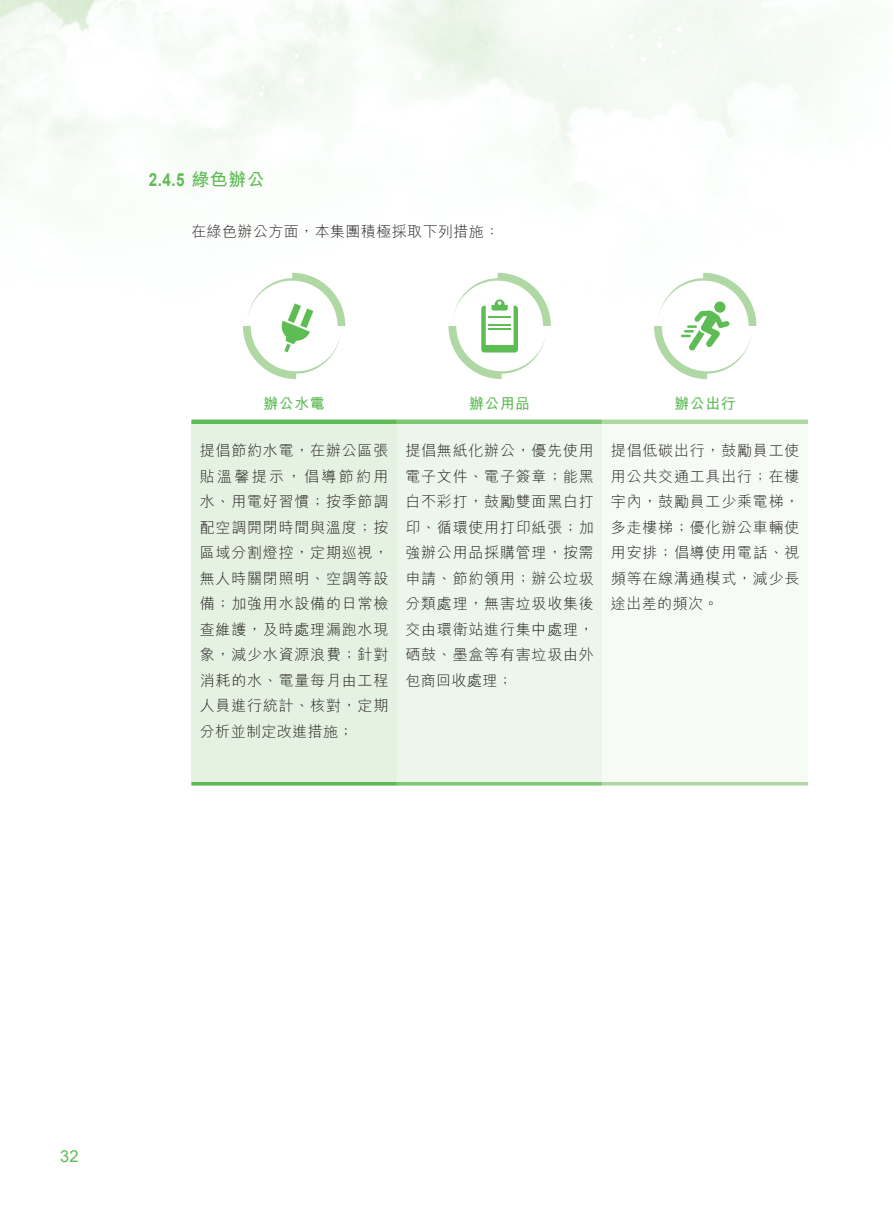
<style>
.page{position:relative;width:893px;height:1212px;background:#fff}
.page>*{position:absolute;margin:0;border:0;box-sizing:border-box;transform-origin:0 0}
.t1{font:700 18px "Arial";color:#5ebc55;scale:.85 1}
.t2{font:16.5px "Arial";color:#5ebc55}
.t3{font:300 15px/25.5px "M Hei HK";letter-spacing:.05em;color:#231f20;text-align:justify}
.t4{font:300 15px "M Hei HK";letter-spacing:.03em;color:#231f20}
.t5{font:700 15px "M Hei HK";letter-spacing:.03em;color:#5ebc55}
.s1{font-family:"M Hei HK"}
</style>
<div class="page">
<svg style="left:191px;top:419px;width:206px;height:366px;background:#76c56e"></svg>
<svg style="left:397px;top:419px;width:205px;height:366px;background:#92ce8a"></svg>
<svg style="left:602px;top:419px;width:206px;height:366px;background:#bbdeb2"></svg>
<div style="left:191px;top:424px;width:206px;height:357px;background:#e5f1e1"></div>
<div style="left:397px;top:424px;width:205px;height:357px;background:#ecf6ea"></div>
<div style="left:602px;top:424px;width:206px;height:357px;background:#f6fbf5"></div>
<svg style="left:243px;top:273px;width:102px;height:106px"></svg>
<svg style="left:448px;top:273px;width:103px;height:106px"></svg>
<hr style="left:489px;top:316px;width:22px;height:2px;background:#5ebc55">
<hr style="left:489px;top:328px;width:22px;height:2px;background:#5ebc55">
<svg style="left:654px;top:273px;width:102px;height:106px"></svg>
<p class="t1" style="left:149px;top:167px;width:138px">2.4.5 <span class="s1">綠色辦公</span></p>
<p class="t4" style="left:191px;top:224px;width:309px">在綠色辦公方面，本集團積極採取下列措施：</p>
<p class="t5" style="left:263px;top:393px;width:63px">辦公水電</p>
<p class="t5" style="left:469px;top:393px;width:63px">辦公用品</p>
<p class="t5" style="left:674px;top:393px;width:63px">辦公出行</p>
<p class="t3" style="left:200px;top:438px;width:190px">提倡節約水電，在辦公區張貼溫馨提示，倡導節約用水、用電好習慣；按季節調配空調開閉時間與溫度；按區域分割燈控，定期巡視，無人時關閉照明、空調等設備；加強用水設備的日常檢查維護，及時處理漏跑水現象，減少水資源浪費；針對消耗的水、電量每月由工程人員進行統計、核對，定期分析並制定改進措施；</p>
<p class="t3" style="left:405px;top:438px;width:190px">提倡無紙化辦公，優先使用電子文件、電子簽章；能黑白不彩打，鼓勵雙面黑白打印、循環使用打印紙張；加強辦公用品採購管理，按需申請、節約領用；辦公垃圾分類處理，無害垃圾收集後交由環衛站進行集中處理，硒鼓、墨盒等有害垃圾由外包商回收處理；</p>
<p class="t3" style="left:611px;top:438px;width:190px">提倡低碳出行，鼓勵員工使用公共交通工具出行；在樓宇內，鼓勵員工少乘電梯，多走樓梯；優化辦公車輛使用安排；倡導使用電話、視頻等在線溝通模式，減少長途出差的頻次。</p>
<p class="t2" style="left:60px;top:1145px;width:20px">32</p>
</div>
